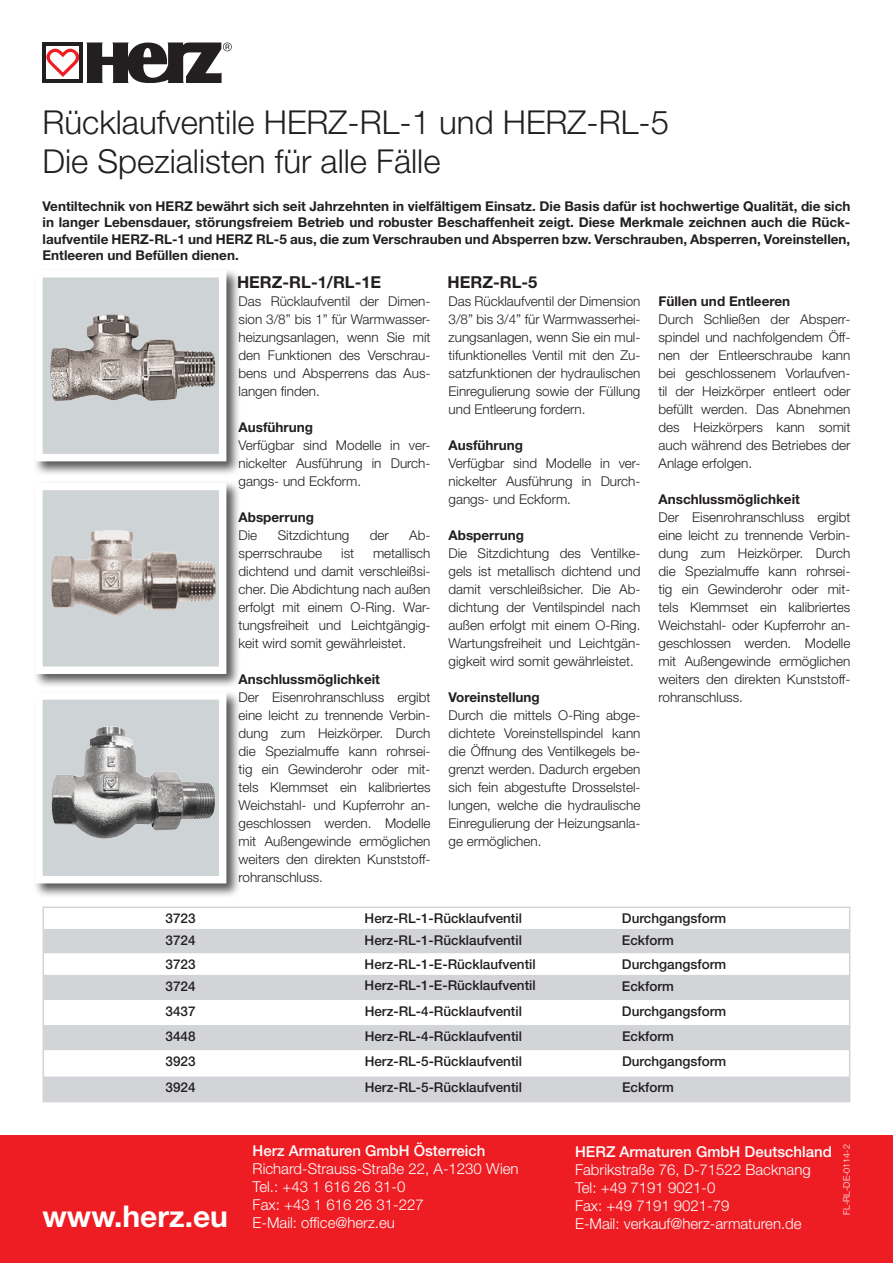
<style>
.page{position:relative;width:893px;height:1263px;background:#fff}
.page>*{position:absolute;margin:0;border:0;box-sizing:border-box;transform-origin:0 0}
.t1{font:300 33px/39.6px "Helvetica Neue LT Std";color:#231f20}
.t2{font:700 30px "Helvetica Neue LT Std";color:#fff}
.t3{font:700 16.5px "Helvetica Neue LT Std";color:#231f20}
.t4{font:300 15px/18px "Helvetica Neue LT Std";color:#fff}
.t5{font:500 15px "Helvetica Neue LT Std";color:#fff}
.t6{font:300 13.5px/18px "Helvetica Neue LT Std";color:#231f20;text-align:justify}
.t7{font:700 13.5px/16.2px "Helvetica Neue LT Std";color:#231f20;text-align:justify}
.t8{font:500 13.5px "Helvetica Neue LT Std";color:#231f20}
.t9{font:300 9px "Helvetica Neue LT Std";color:#fff}
</style>
<div class="page">
<div style="left:33px;top:268px;width:208px;height:208px;background:#231f20;opacity:.75"></div>
<div style="left:35px;top:270px;width:191px;height:191px;background:#ced3d5;border:8px solid #fff"></div>
<div style="left:0;top:1135px;width:893px;height:128px;background:#ee1d23"></div>
<svg style="left:86px;top:43px;width:146px;height:40px"></svg>
<svg style="left:46px;top:49px;width:33px;height:28px"></svg>
<hr style="left:43px;top:44px;width:3px;height:38px;background:#231f20">
<hr style="left:80px;top:45px;width:3px;height:37px;background:#231f20">
<hr style="left:43px;top:43px;width:40px;height:3px;background:#231f20">
<hr style="left:43px;top:80px;width:40px;height:3px;background:#231f20">
<hr style="left:43px;top:906px;width:275px;height:2px;background:#d3d4d8">
<hr style="left:318px;top:906px;width:257px;height:2px;background:#d3d4d8">
<hr style="left:575px;top:906px;width:275px;height:2px;background:#d3d4d8">
<svg style="left:43px;top:908px;width:807px;height:193px"></svg>
<hr style="left:43px;top:1101px;width:275px;height:1px;background:#d3d4d8">
<hr style="left:318px;top:1101px;width:257px;height:1px;background:#d3d4d8">
<hr style="left:575px;top:1101px;width:275px;height:1px;background:#d3d4d8">
<div style="left:33px;top:690px;width:208px;height:208px;background:#231f20;opacity:.75"></div>
<div style="left:35px;top:692px;width:191px;height:191px;background:#ced3d5;border:8px solid #fff"></div>
<div style="left:33px;top:480px;width:208px;height:208px;background:#231f20;opacity:.75"></div>
<div style="left:35px;top:483px;width:191px;height:191px;background:#ced3d5;border:8px solid #fff"></div>
<img style="left:51px;top:314px;width:165px;height:87px">
<img style="left:52px;top:726px;width:163px;height:113px">
<img style="left:51px;top:530px;width:165px;height:86px">
<h1 class="t1" style="left:43px;top:102px;width:628px">Rücklaufventile HERZ-RL-1 und HERZ-RL-5<br>Die Spezialisten für alle Fälle</h1>
<p class="t7" style="left:43px;top:198px;width:809px">Ventiltechnik von HERZ bewährt sich seit Jahrzehnten in vielfältigem Einsatz. Die Basis dafür ist hochwertige Qualität, die sich in langer Lebensdauer, störungsfreiem Betrieb und robuster Beschaffenheit zeigt. Diese Merkmale zeichnen auch die Rück&shy;laufventile HERZ-RL-1 und HERZ RL-5 aus, die zum Verschrauben und Absperren bzw. Verschrauben, Absperren, Voreinstellen, Entleeren und Befüllen dienen.</p>
<p class="t3" style="left:237px;top:272px;width:146px">HERZ-RL-1/RL-1E</p>
<p class="t3" style="left:447px;top:272px;width:91px">HERZ-RL-5</p>
<p class="t6" style="left:239px;top:292px;width:193px">Das Rücklaufventil der Dimen&shy;sion 3/8” bis 1” für Warmwasser&shy;heizungsanlagen, wenn Sie mit den Funktionen des Verschrau&shy;bens und Absperrens das Aus&shy;langen finden.</p>
<p class="t7" style="left:239px;top:419px;width:76px">Ausführung</p>
<p class="t6" style="left:239px;top:436px;width:193px">Verfügbar sind Modelle in ver&shy;nickelter Ausführung in Durch&shy;gangs- und Eckform.</p>
<p class="t7" style="left:239px;top:509px;width:77px">Absperrung</p>
<p class="t6" style="left:239px;top:526px;width:20px">Die</p>
<p class="t6" style="left:278px;top:526px;width:73px">Sitzdichtung</p>
<p class="t6" style="left:370px;top:526px;width:21px">der</p>
<p class="t6" style="left:409px;top:526px;width:23px">Ab-</p>
<p class="t6" style="left:239px;top:544px;width:85px">sperrschraube</p>
<p class="t6" style="left:341px;top:544px;width:14px">ist</p>
<p class="t6" style="left:239px;top:544px;width:193px;text-indent:134px">metallisch dichtend und damit verschleißsi&shy;cher. Die Abdichtung nach außen erfolgt mit einem O-Ring. War&shy;tungsfreiheit und Leichtgängig&shy;keit wird somit gewährleistet.</p>
<p class="t7" style="left:239px;top:671px;width:143px">Anschlussmöglichkeit</p>
<p class="t6" style="left:239px;top:688px;width:193px">Der Eisenrohranschluss ergibt eine leicht zu trennende Verbin&shy;dung zum Heizkörper. Durch die Spezialmuffe kann rohrsei&shy;tig ein Gewinderohr oder mit&shy;tels Klemmset ein kalibriertes Weichstahl- und Kupferrohr an&shy;geschlossen werden. Modelle mit Außengewinde ermöglichen weiters den direkten Kunststoff&shy;rohranschluss.</p>
<p class="t6" style="left:448px;top:292px;width:193px">Das Rücklaufventil der Dimension 3/8” bis 3/4” für Warmwasserhei&shy;zungsanlagen, wenn Sie ein mul&shy;tifunktionelles Ventil mit den Zu&shy;satzfunktionen der hydraulischen Einregulierung sowie der Füllung und Entleerung fordern.</p>
<p class="t7" style="left:448px;top:437px;width:76px">Ausführung</p>
<p class="t6" style="left:448px;top:454px;width:193px">Verfügbar sind Modelle in ver&shy;nickelter Ausführung in Durch&shy;gangs- und Eckform.</p>
<p class="t7" style="left:448px;top:527px;width:77px">Absperrung</p>
<p class="t6" style="left:448px;top:544px;width:193px">Die Sitzdichtung des Ventilke&shy;gels ist metallisch dichtend und damit verschleißsicher. Die Ab&shy;dichtung der Ventilspindel nach außen erfolgt mit einem O-Ring.<br>Wartungsfreiheit und Leichtgän&shy;gigkeit wird somit gewährleistet.</p>
<p class="t7" style="left:448px;top:689px;width:93px">Voreinstellung</p>
<p class="t6" style="left:448px;top:706px;width:193px">Durch die mittels O-Ring abge&shy;dichtete Voreinstellspindel kann die Öffnung des Ventilkegels be&shy;grenzt werden. Dadurch ergeben sich fein abgestufte Drosselstel&shy;lungen, welche die hydraulische Einregulierung der Heizungsanla&shy;ge ermöglichen.</p>
<p class="t7" style="left:658px;top:293px;width:133px">Füllen und Entleeren</p>
<p class="t6" style="left:658px;top:310px;width:193px">Durch Schließen der Absperr&shy;spindel und nachfolgendem Öff&shy;nen der Entleerschraube kann bei geschlossenem Vorlaufven&shy;til der Heizkörper entleert oder befüllt werden. Das Abnehmen des Heizkörpers kann somit auch während des Betriebes der Anlage erfolgen.</p>
<p class="t7" style="left:658px;top:491px;width:143px">Anschlussmöglichkeit</p>
<p class="t6" style="left:658px;top:508px;width:193px">Der Eisenrohranschluss ergibt eine leicht zu trennende Verbin&shy;dung zum Heizkörper. Durch die Spezialmuffe kann rohrsei&shy;tig ein Gewinderohr oder mit&shy;tels Klemmset ein kalibriertes Weichstahl- oder Kupferrohr an&shy;geschlossen werden. Modelle mit Außengewinde ermöglichen weiters den direkten Kunststoff&shy;rohranschluss.</p>
<p class="t8" style="left:166px;top:910px;width:32px">3723</p>
<p class="t8" style="left:365px;top:910px;width:159px">Herz-RL-1-Rücklaufventil</p>
<p class="t8" style="left:622px;top:910px;width:106px">Durchgangsform</p>
<p class="t8" style="left:166px;top:932px;width:32px">3724</p>
<p class="t8" style="left:365px;top:932px;width:159px">Herz-RL-1-Rücklaufventil</p>
<p class="t8" style="left:622px;top:932px;width:54px">Eckform</p>
<p class="t8" style="left:166px;top:956px;width:32px">3723</p>
<p class="t8" style="left:365px;top:956px;width:173px">Herz-RL-1-E-Rücklaufventil</p>
<p class="t8" style="left:622px;top:956px;width:106px">Durchgangsform</p>
<p class="t8" style="left:166px;top:978px;width:32px">3724</p>
<p class="t8" style="left:365px;top:978px;width:173px">Herz-RL-1-E-Rücklaufventil</p>
<p class="t8" style="left:622px;top:978px;width:54px">Eckform</p>
<p class="t8" style="left:166px;top:1003px;width:32px">3437</p>
<p class="t8" style="left:365px;top:1003px;width:159px">Herz-RL-4-Rücklaufventil</p>
<p class="t8" style="left:622px;top:1003px;width:106px">Durchgangsform</p>
<p class="t8" style="left:166px;top:1028px;width:32px">3448</p>
<p class="t8" style="left:365px;top:1028px;width:159px">Herz-RL-4-Rücklaufventil</p>
<p class="t8" style="left:622px;top:1028px;width:54px">Eckform</p>
<p class="t8" style="left:166px;top:1053px;width:32px">3923</p>
<p class="t8" style="left:365px;top:1053px;width:159px">Herz-RL-5-Rücklaufventil</p>
<p class="t8" style="left:622px;top:1053px;width:106px">Durchgangsform</p>
<p class="t8" style="left:166px;top:1079px;width:32px">3924</p>
<p class="t8" style="left:365px;top:1079px;width:159px">Herz-RL-5-Rücklaufventil</p>
<p class="t8" style="left:622px;top:1079px;width:54px">Eckform</p>
<h2 class="t2" style="left:43px;top:1198px;width:187px">www.herz.eu</h2>
<p class="t5" style="left:253px;top:1141px;width:234px">Herz Armaturen GmbH Österreich</p>
<p class="t4" style="left:253px;top:1159px;width:267px">Richard-Strauss-Straße 22, A-1230 Wien<br>Tel.: +43 1 616 26 31-0<br>Fax: +43 1 616 26 31-227<br>E-Mail: office@herz.eu</p>
<p class="t5" style="left:575px;top:1142px;width:258px">HERZ Armaturen GmbH Deutschland</p>
<p class="t4" style="left:575px;top:1160px;width:237px">Fabrikstraße 76, D-71522 Backnang<br>Tel: +49 7191 9021-0<br>Fax: +49 7191 9021-79<br>E-Mail: verkauf@herz-armaturen.de</p>
<p class="t9" style="left:841px;top:1215px;width:72px;rotate:-90deg">FL-RL-DE-0114-2</p>
</div>
